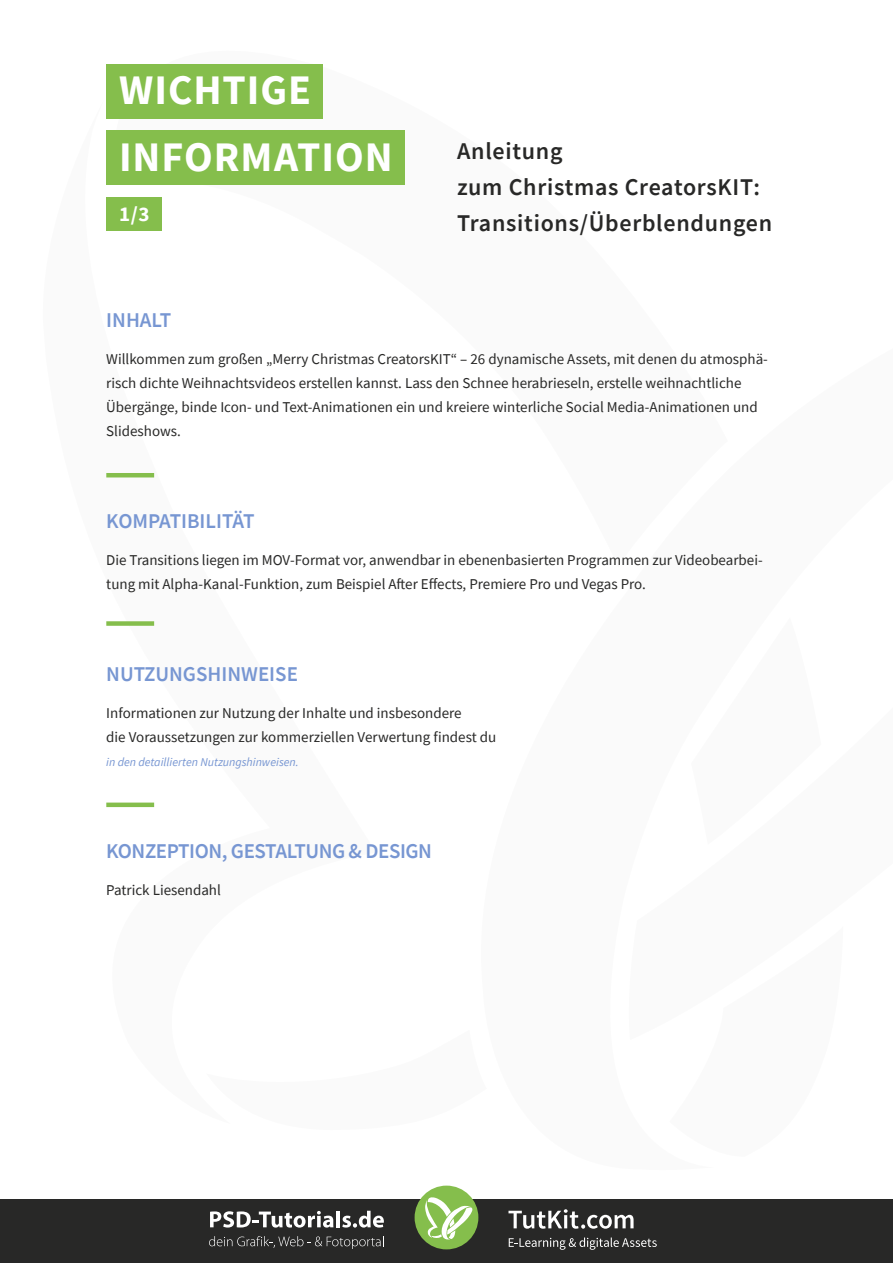
<style>
.page{position:relative;width:893px;height:1263px;background:#fff}
.page>*{position:absolute;margin:0;border:0;box-sizing:border-box;transform-origin:0 0}
.t1{font:700 42px/66.8px "Source Sans Pro";letter-spacing:.025em;color:#fff}
.t2{font:600 24px/36px "Source Sans Pro";letter-spacing:.03em;color:#282827}
.t3{font:600 21px "Source Sans Pro";letter-spacing:-.02em;color:#7796d2}
.t4{font:600 21px "Source Sans Pro";color:#7796d2}
.t5{font:700 21px "Source Sans Pro";color:#fff}
.t6{font:15px/24px "Source Sans Pro";color:#282827}
.t7{font:italic 12px "Source Sans Pro";color:#7796d2}
</style>
<div class="page">
<div style="left:0;top:1199px;width:893px;height:64px;background:#282827"></div>
<div style="left:415px;top:1185px;width:63px;height:64px;background:#85be4c;border-radius:50%"></div>
<svg style="left:425px;top:1196px;width:48px;height:43px"></svg>
<svg style="left:509px;top:1237px;width:148px;height:13px"></svg>
<svg style="left:508px;top:1209px;width:126px;height:20px"></svg>
<svg style="left:210px;top:1211px;width:123px;height:16px"></svg>
<hr style="left:336px;top:1211px;width:4px;height:16px;background:#fff">
<svg style="left:342px;top:1211px;width:42px;height:16px"></svg>
<svg style="left:209px;top:1236px;width:175px;height:13px"></svg>
<div style="left:106px;top:197px;width:56px;height:34px;background:#85be4c"></div>
<div style="left:106px;top:64px;width:217px;height:55px;background:#85be4c"></div>
<div style="left:106px;top:131px;width:298px;height:54px;background:#85be4c"></div>
<hr style="left:106px;top:473px;width:48px;height:4px;background:#85be4c">
<div style="left:106px;top:621px;width:48px;height:5px;background:#85be4c"></div>
<div style="left:106px;top:802px;width:48px;height:5px;background:#85be4c"></div>
<h1 class="t1" style="left:119px;top:56px;width:275px">WICHTIGE<br>INFORMATION</h1>
<h3 class="t5" style="left:119px;top:200px;width:32px">1/3</h3>
<h2 class="t2" style="left:457px;top:133px;width:317px">Anleitung<br>zum Christmas CreatorsKIT:<br>Transitions/Überblendungen</h2>
<h3 class="t3" style="left:106px;top:307px;width:66px">INHALT</h3>
<p class="t6" style="left:106px;top:347px;width:663px">Willkommen zum großen „Merry Christmas CreatorsKIT“ – 26 dynamische Assets, mit denen du atmosphä&shy;risch dichte Weihnachtsvideos erstellen kannst. Lass den Schnee herabrieseln, erstelle weihnachtliche Übergänge, binde Icon- und Text-Animationen ein und kreiere winterliche Social Media-Animationen und Slideshows.</p>
<h3 class="t4" style="left:106px;top:507px;width:150px">KOMPATIBILITÄT</h3>
<p class="t6" style="left:106px;top:548px;width:658px">Die Transitions liegen im MOV-Format vor, anwendbar in ebenenbasierten Programmen zur Videobearbei&shy;tung mit Alpha-Kanal-Funktion, zum Beispiel After Effects, Premiere Pro und Vegas Pro.</p>
<h3 class="t4" style="left:106px;top:660px;width:193px">NUTZUNGSHINWEISE</h3>
<p class="t6" style="left:106px;top:701px;width:391px">Informationen zur Nutzung der Inhalte und insbesondere<br>die Voraussetzungen zur kommerziellen Verwertung findest du</p>
<p class="t7" style="left:106px;top:754px;width:194px">in den detaillierten Nutzungshinweisen.</p>
<h3 class="t3" style="left:106px;top:837px;width:327px">KONZEPTION, GESTALTUNG &amp; DESIGN</h3>
<p class="t6" style="left:106px;top:877px;width:116px">Patrick Liesendahl</p>
</div>
